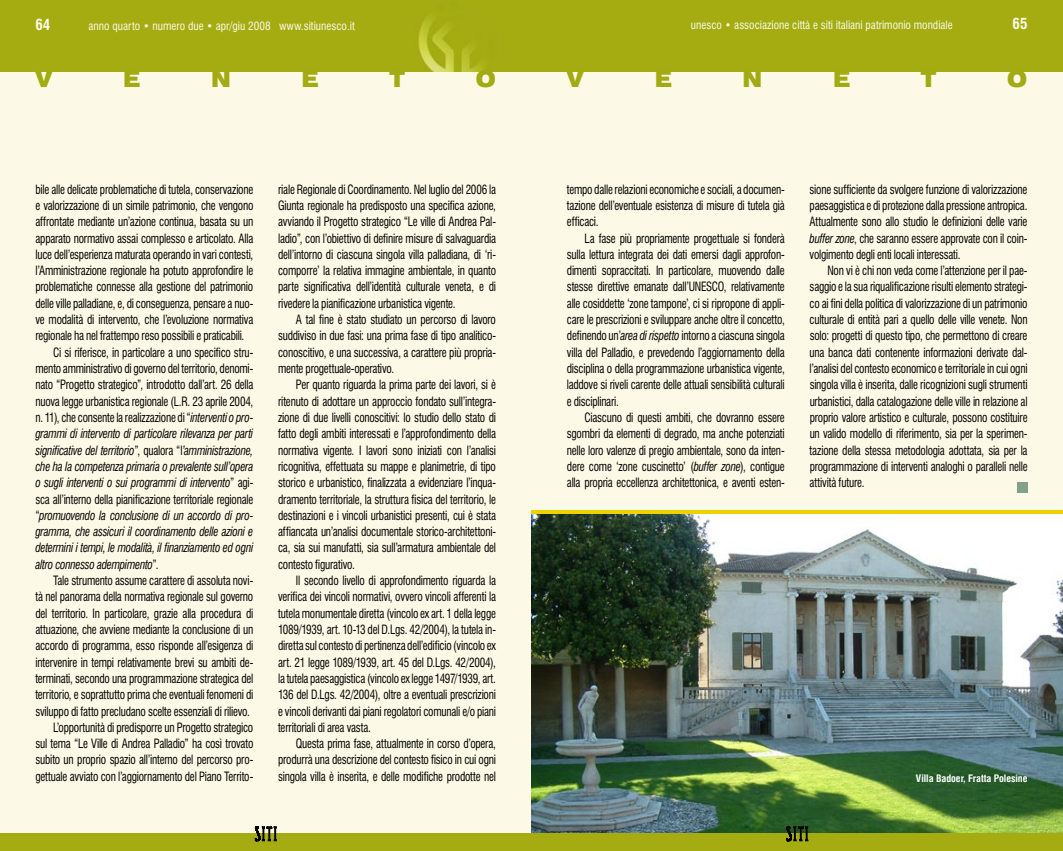
<style>
.page{position:relative;width:1063px;height:851px;background:#fff}
.page>*{position:absolute;margin:0;border:0;box-sizing:border-box;transform-origin:0 0}
.t1{font:900 expanded 22.5px "Swiss 721 BT";color:#a2ab11;scale:.85 1}
.t2{font:700 condensed 15px "Swiss 721 BT";color:#fcf9e6}
.t3{font:condensed 12.5px/16.2px "Swiss 721 BT";letter-spacing:-.02em;color:#000;text-align:justify;scale:.89 1}
.t4{font:italic condensed 12.5px "Swiss 721 BT";letter-spacing:-.02em;color:#000;scale:.89 1}
.t5{font:condensed 11.25px "Swiss 721 BT";color:#fcf9e6}
.t6{font:700 condensed 10px "Swiss 721 BT";color:#fff}
.s1{font-style:italic}
.s2{font-style:normal}
</style>
<div class="page">
<div style="left:0;top:0;width:531px;height:850px;background:#fcf9e6"></div>
<div style="left:531px;top:0;width:532px;height:850px;background:#fcf9e6"></div>
<img style="left:531px;top:514px;width:532px;height:319px">
<div style="left:0;top:0;width:1063px;height:71px;background:#a4ac11"></div>
<div style="left:0;top:833px;width:1063px;height:17px;background:#a4ac11"></div>
<svg style="left:255px;top:826px;width:21px;height:15px"></svg>
<svg style="left:787px;top:826px;width:21px;height:15px"></svg>
<hr style="left:531px;top:510px;width:532px;height:4px;background:#ecd200">
<div style="left:1017px;top:482px;width:11px;height:11px;background:#84a088"></div>
<p class="t2" style="left:35px;top:16px;width:16px">64</p>
<p class="t5" style="left:89px;top:19px;width:268px">anno quarto • numero due • apr/giu 2008 www.sitiunesco.it</p>
<p class="t5" style="left:691px;top:18px;width:263px">unesco • associazione città e siti italiani patrimonio mondiale</p>
<p class="t2" style="left:1013px;top:14px;width:16px">65</p>
<h1 class="t1" style="left:36px;top:65px;width:21px">V</h1>
<h1 class="t1" style="left:123px;top:65px;width:21px">E</h1>
<h1 class="t1" style="left:211px;top:65px;width:25px">N</h1>
<h1 class="t1" style="left:302px;top:65px;width:21px">E</h1>
<h1 class="t1" style="left:389px;top:65px;width:20px">T</h1>
<h1 class="t1" style="left:476px;top:65px;width:25px">O</h1>
<h1 class="t1" style="left:567px;top:65px;width:21px">V</h1>
<h1 class="t1" style="left:655px;top:65px;width:21px">E</h1>
<h1 class="t1" style="left:743px;top:65px;width:25px">N</h1>
<h1 class="t1" style="left:833px;top:65px;width:21px">E</h1>
<h1 class="t1" style="left:921px;top:65px;width:20px">T</h1>
<h1 class="t1" style="left:1007px;top:65px;width:25px">O</h1>
<p class="t3" style="left:35px;top:181px;width:246px">bile alle delicate problematiche di tutela, conservazione</p>
<p class="t3" style="left:35px;top:197px;width:246px">e valorizzazione di un simile patrimonio, che vengono</p>
<p class="t3" style="left:35px;top:213px;width:246px">affrontate mediante un’azione continua, basata su un</p>
<p class="t3" style="left:35px;top:230px;width:246px">apparato normativo assai complesso e articolato. Alla</p>
<p class="t3" style="left:35px;top:246px;width:246px">luce dell’esperienza maturata operando in vari contesti,</p>
<p class="t3" style="left:35px;top:262px;width:246px">l’Amministrazione regionale ha potuto approfondire le</p>
<p class="t3" style="left:35px;top:279px;width:246px">problematiche connesse alla gestione del patrimonio</p>
<p class="t3" style="left:35px;top:295px;width:246px">delle ville palladiane, e, di conseguenza, pensare a nuo-</p>
<p class="t3" style="left:35px;top:311px;width:246px">ve modalità di intervento, che l’evoluzione normativa</p>
<p class="t3" style="left:35px;top:327px;width:236px">regionale ha nel frattempo reso possibili e praticabili.</p>
<p class="t3" style="left:53px;top:344px;width:226px">Ci si riferisce, in particolare a uno specifico stru-</p>
<p class="t3" style="left:35px;top:360px;width:246px">mento amministrativo di governo del territorio, denomi-</p>
<p class="t3" style="left:35px;top:376px;width:246px">nato “Progetto strategico”, introdotto dall’art. 26 della</p>
<p class="t3" style="left:35px;top:393px;width:246px">nuova legge urbanistica regionale (L.R. 23 aprile 2004,</p>
<p class="t3" style="left:35px;top:409px;width:246px">n. 11), che consente la realizzazione di “<span class="s1">interventi o pro-</span></p>
<p class="t4" style="left:35px;top:426px;width:246px">grammi di intervento di particolare rilevanza per parti</p>
<p class="t4" style="left:35px;top:442px;width:246px">significative del territorio<span class="s2">”, qualora “l</span>’amministrazione,</p>
<p class="t4" style="left:35px;top:459px;width:246px">che ha la competenza primaria o prevalente sull’opera</p>
<p class="t4" style="left:35px;top:475px;width:246px">o sugli interventi o sui programmi di intervento<span class="s2">” agi-</span></p>
<p class="t3" style="left:35px;top:490px;width:246px">sca all’interno della pianificazione territoriale regionale</p>
<p class="t4" style="left:35px;top:507px;width:246px"><span class="s2">“</span>promuovendo la conclusione di un accordo di pro-</p>
<p class="t4" style="left:35px;top:524px;width:246px">gramma, che assicuri il coordinamento delle azioni e</p>
<p class="t4" style="left:35px;top:540px;width:246px">determini i tempi, le modalità, il finanziamento ed ogni</p>
<p class="t4" style="left:35px;top:556px;width:140px">altro connesso adempimento<span class="s2">”.</span></p>
<p class="t3" style="left:53px;top:572px;width:226px">Tale strumento assume carattere di assoluta novi-</p>
<p class="t3" style="left:35px;top:588px;width:246px">tà nel panorama della normativa regionale sul governo</p>
<p class="t3" style="left:35px;top:605px;width:246px">del territorio. In particolare, grazie alla procedura di</p>
<p class="t3" style="left:35px;top:621px;width:246px">attuazione, che avviene mediante la conclusione di un</p>
<p class="t3" style="left:35px;top:637px;width:246px">accordo di programma, esso risponde all’esigenza di</p>
<p class="t3" style="left:35px;top:653px;width:246px">intervenire in tempi relativamente brevi su ambiti de-</p>
<p class="t3" style="left:35px;top:670px;width:246px">terminati, secondo una programmazione strategica del</p>
<p class="t3" style="left:35px;top:686px;width:246px">territorio, e soprattutto prima che eventuali fenomeni di</p>
<p class="t3" style="left:35px;top:702px;width:242px">sviluppo di fatto precludano scelte essenziali di rilievo.</p>
<p class="t3" style="left:53px;top:719px;width:226px">L’opportunità di predisporre un Progetto strategico</p>
<p class="t3" style="left:35px;top:735px;width:246px">sul tema “Le Ville di Andrea Palladio” ha così trovato</p>
<p class="t3" style="left:35px;top:751px;width:246px">subito un proprio spazio all’interno del percorso pro-</p>
<p class="t3" style="left:35px;top:768px;width:246px">gettuale avviato con l’aggiornamento del Piano Territo-</p>
<p class="t3" style="left:278px;top:181px;width:246px">riale Regionale di Coordinamento. Nel luglio del 2006 la Giunta regionale ha predisposto una specifica azione, avviando il Progetto strategico “Le ville di Andrea Pal&shy;ladio”, con l’obiettivo di definire misure di salvaguardia dell’intorno di ciascuna singola villa palladiana, di ‘ri&shy;comporre’ la relativa immagine ambientale, in quanto parte significativa dell’identità culturale veneta, e di rivedere la pianificazione urbanistica vigente.</p>
<p class="t3" style="left:278px;top:311px;width:246px;text-indent:18px">A tal fine è stato studiato un percorso di lavoro suddiviso in due fasi: una prima fase di tipo analitico&shy;conoscitivo, e una successiva, a carattere più propria&shy;mente progettuale-operativo.</p>
<p class="t3" style="left:278px;top:376px;width:247px;text-indent:18px">Per quanto riguarda la prima parte dei lavori, si è ritenuto di adottare un approccio fondato sull’integra&shy;zione di due livelli conoscitivi: lo studio dello stato di fatto degli ambiti interessati e l’approfondimento della normativa vigente. I lavori sono iniziati con l’analisi ricognitiva, effettuata su mappe e planimetrie, di tipo storico e urbanistico, finalizzata a evidenziare l’inqua&shy;dramento territoriale, la struttura fisica del territorio, le destinazioni e i vincoli urbanistici presenti, cui è stata affiancata un’analisi documentale storico-architettoni&shy;ca, sia sui manufatti, sia sull’armatura ambientale del contesto figurativo.</p>
<p class="t3" style="left:278px;top:572px;width:246px;text-indent:18px">Il secondo livello di approfondimento riguarda la verifica dei vincoli normativi, ovvero vincoli afferenti la tutela monumentale diretta (vincolo ex art. 1 della legge 1089/1939, art. 10-13 del D.Lgs. 42/2004), la tutela in&shy;diretta sul contesto di pertinenza dell’edificio (vincolo ex art. 21 legge 1089/1939, art. 45 del D.Lgs. 42/2004), la tutela paesaggistica (vincolo ex legge 1497/1939, art.<br>136 del D.Lgs. 42/2004), oltre a eventuali prescrizioni e vincoli derivanti dai piani regolatori comunali e/o piani territoriali di area vasta.</p>
<p class="t3" style="left:278px;top:735px;width:246px;text-indent:18px">Questa prima fase, attualmente in corso d’opera, produrrà una descrizione del contesto fisico in cui ogni singola villa è inserita, e delle modifiche prodotte nel</p>
<p class="t3" style="left:567px;top:181px;width:246px">tempo dalle relazioni economiche e sociali, a documen&shy;tazione dell’eventuale esistenza di misure di tutela già efficaci.</p>
<p class="t3" style="left:567px;top:230px;width:246px;text-indent:18px">La fase più propriamente progettuale si fonderà sulla lettura integrata dei dati emersi dagli approfon&shy;dimenti sopraccitati. In particolare, muovendo dalle stesse direttive emanate dall’UNESCO, relativamente alle cosiddette ‘zone tampone’, ci si ripropone di appli&shy;care le prescrizioni e sviluppare anche oltre il concetto, definendo un’<span class="s1">area di rispetto</span> intorno a ciascuna singola villa del Palladio, e prevedendo l’aggiornamento della disciplina o della programmazione urbanistica vigente, laddove si riveli carente delle attuali sensibilità culturali e disciplinari.</p>
<p class="t3" style="left:567px;top:409px;width:246px;text-indent:18px">Ciascuno di questi ambiti, che dovranno essere sgombri da elementi di degrado, ma anche potenziati nelle loro valenze di pregio ambientale, sono da inten&shy;dere come ‘zone cuscinetto’ (<span class="s1">buffer zone</span>), contigue alla propria eccellenza architettonica, e aventi esten-</p>
<p class="t3" style="left:810px;top:181px;width:246px">sione sufficiente da svolgere funzione di valorizzazione paesaggistica e di protezione dalla pressione antropica.<br>Attualmente sono allo studio le definizioni delle varie <span class="s1">buffer zone</span>, che saranno essere approvate con il coin&shy;volgimento degli enti locali interessati.</p>
<p class="t3" style="left:810px;top:262px;width:246px;text-indent:18px">Non vi è chi non veda come l’attenzione per il pae&shy;saggio e la sua riqualificazione risulti elemento strategi&shy;co ai fini della politica di valorizzazione di un patrimonio culturale di entità pari a quello delle ville venete. Non solo: progetti di questo tipo, che permettono di creare una banca dati contenente informazioni derivate dal&shy;l’analisi del contesto economico e territoriale in cui ogni singola villa è inserita, dalle ricognizioni sugli strumenti urbanistici, dalla catalogazione delle ville in relazione al proprio valore artistico e culturale, possono costituire un valido modello di riferimento, sia per la sperimen&shy;tazione della stessa metodologia adottata, sia per la programmazione di interventi analoghi o paralleli nelle attività future.</p>
<p class="t6" style="left:916px;top:772px;width:113px">Villa Badoer, Fratta Polesine</p>
</div>
